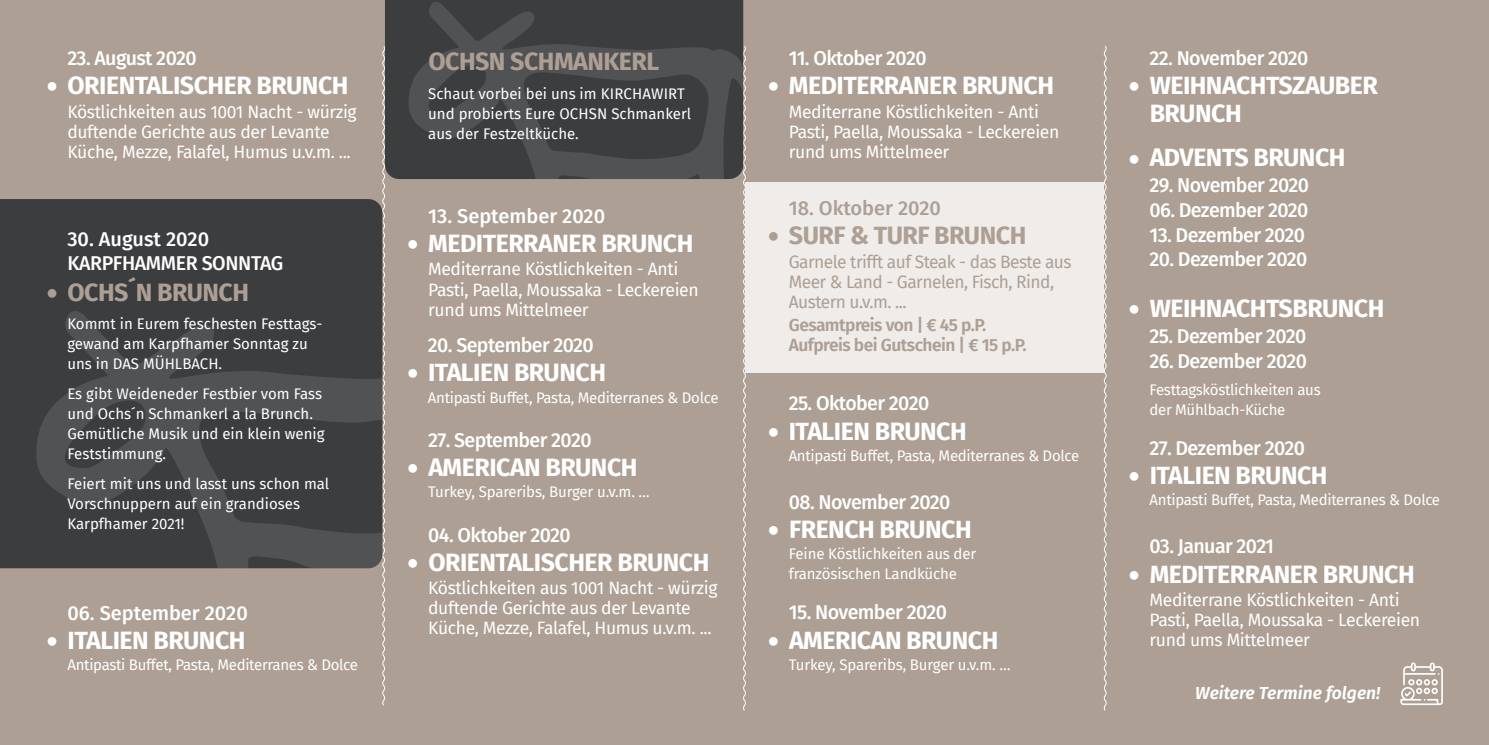
<style>
.page{position:relative;width:1489px;height:745px;background:#fff}
.page>*{position:absolute;margin:0;border:0;box-sizing:border-box;transform-origin:0 0}
.t1{font:700 25px/27.5px "Fira Sans";letter-spacing:-.02em;color:#fff}
.t2{font:700 25px "Fira Sans";letter-spacing:-.02em;color:#ad9f94}
.t3{font:500 20px/24px "Fira Sans";letter-spacing:-.03em;color:#fff}
.t4{font:500 20px "Fira Sans";color:#fff}
.t5{font:500 20px "Fira Sans";color:#ad9f94}
.t6{font:17.5px/20px "Fira Sans";letter-spacing:-.02em;color:#fff}
.t7{font:17.5px/20px "Fira Sans";letter-spacing:-.03em;color:#ad9f94}
.t8{font:600 17.5px/20px "Fira Sans";letter-spacing:-.03em;color:#ad9f94}
.t9{font:italic 600 17.5px "Fira Sans";color:#fff}
.t10{font:15px/20px "Fira Sans";letter-spacing:-.01em;color:#fff}
.s1{font-family:"Palatino";font-weight:400;font-size:20px}
</style>
<div class="page">
<div style="left:0;top:0;width:1488px;height:744px;background:#ad9f94"></div>
<svg style="left:382px;top:46px;width:3px;height:659px"></svg>
<svg style="left:743px;top:45px;width:3px;height:665px"></svg>
<svg style="left:1102px;top:46px;width:5px;height:664px"></svg>
<div style="left:0;top:199px;width:382px;height:369px;background:#3c3d3f"></div>
<svg style="left:35px;top:308px;width:347px;height:260px;background:#434446"></svg>
<div style="left:745px;top:182px;width:358px;height:190px;background:#efecea"></div>
<svg style="left:1400px;top:662px;width:42px;height:42px"></svg>
<div style="left:385px;top:0;width:22px;height:179px;background:#3c3d3f"></div>
<svg style="left:407px;top:0;width:336px;height:179px;background:#434446"></svg>
<h2 class="t3" style="left:67px;top:45px;width:131px">23. August 2020</h2>
<h1 class="t1" style="left:46px;top:70px;width:304px"><span class="s1">●</span> ORIENTALISCHER BRUNCH</h1>
<p class="t6" style="left:67px;top:101px;width:291px">Köstlichkeiten aus 1001 Nacht - würzig duftende Gerichte aus der Levante<br>Küche, Mezze, Falafel, Humus u.v.m. ...</p>
<h2 class="t3" style="left:67px;top:226px;width:217px">30. August 2020<br>KARPFHAMMER SONNTAG</h2>
<h1 class="t2" style="left:46px;top:271px;width:204px"><span class="s1">●</span> OCHS´N BRUNCH</h1>
<p class="t10" style="left:67px;top:313px;width:257px">Kommt in Eurem feschesten Festtags&shy;gewand am Karpfhamer Sonntag zu uns in DAS MÜHLBACH.</p>
<p class="t10" style="left:67px;top:383px;width:259px">Es gibt Weideneder Festbier vom Fass und Ochs´n Schmankerl a la Brunch.<br>Gemütliche Musik und ein klein wenig<br>Feststimmung.</p>
<p class="t10" style="left:67px;top:473px;width:263px">Feiert mit uns und lasst uns schon mal<br>Vorschnuppern auf ein grandioses<br>Karpfhamer 2021!</p>
<h2 class="t4" style="left:67px;top:596px;width:182px">06. September 2020</h2>
<h1 class="t1" style="left:46px;top:624px;width:201px"><span class="s1">●</span> ITALIEN BRUNCH</h1>
<p class="t10" style="left:67px;top:654px;width:292px">Antipasti Buffet, Pasta, Mediterranes &amp; Dolce</p>
<h1 class="t2" style="left:428px;top:40px;width:232px">OCHSN SCHMANKERL</h1>
<p class="t10" style="left:428px;top:83px;width:264px">Schaut vorbei bei uns im KIRCHAWIRT und probierts Eure OCHSN Schmankerl aus der Festzeltküche.</p>
<h2 class="t3" style="left:788px;top:45px;width:139px">11. Oktober 2020</h2>
<h1 class="t1" style="left:767px;top:70px;width:288px"><span class="s1">●</span> MEDITERRANER BRUNCH</h1>
<p class="t6" style="left:788px;top:101px;width:272px">Mediterrane Köstlichkeiten - Anti<br>Pasti, Paella, Moussaka - Leckereien rund ums Mittelmeer</p>
<h2 class="t5" style="left:788px;top:192px;width:154px">18. Oktober 2020</h2>
<h1 class="t2" style="left:767px;top:214px;width:260px"><span class="s1">●</span> SURF &amp; TURF BRUNCH</h1>
<p class="t7" style="left:788px;top:251px;width:284px">Garnele trifft auf Steak - das Beste aus<br>Meer &amp; Land - Garnelen, Fisch, Rind,<br>Austern u.v.m. ...</p>
<p class="t8" style="left:788px;top:314px;width:239px">Gesamtpreis von | € 45 p.P.<br>Aufpreis bei Gutschein | € 15 p.P.</p>
<h2 class="t4" style="left:428px;top:199px;width:178px">13. September 2020</h2>
<h1 class="t1" style="left:407px;top:227px;width:288px"><span class="s1">●</span> MEDITERRANER BRUNCH</h1>
<p class="t6" style="left:428px;top:259px;width:272px">Mediterrane Köstlichkeiten - Anti<br>Pasti, Paella, Moussaka - Leckereien rund ums Mittelmeer</p>
<h2 class="t3" style="left:428px;top:332px;width:167px">20. September 2020</h2>
<h1 class="t1" style="left:406px;top:357px;width:201px"><span class="s1">●</span> ITALIEN BRUNCH</h1>
<p class="t10" style="left:428px;top:386px;width:292px">Antipasti Buffet, Pasta, Mediterranes &amp; Dolce</p>
<h2 class="t3" style="left:788px;top:390px;width:142px">25. Oktober 2020</h2>
<h1 class="t1" style="left:767px;top:415px;width:201px"><span class="s1">●</span> ITALIEN BRUNCH</h1>
<p class="t10" style="left:788px;top:445px;width:292px">Antipasti Buffet, Pasta, Mediterranes &amp; Dolce</p>
<h2 class="t3" style="left:428px;top:426px;width:165px">27. September 2020</h2>
<h1 class="t1" style="left:407px;top:451px;width:232px"><span class="s1">●</span> AMERICAN BRUNCH</h1>
<p class="t10" style="left:428px;top:481px;width:223px">Turkey, Spareribs, Burger u.v.m. …</p>
<h2 class="t3" style="left:789px;top:488px;width:163px">08. November 2020</h2>
<h1 class="t1" style="left:767px;top:513px;width:205px"><span class="s1">●</span> FRENCH BRUNCH</h1>
<p class="t10" style="left:789px;top:543px;width:189px">Feine Köstlichkeiten aus der französischen Landküche</p>
<h2 class="t3" style="left:428px;top:521px;width:144px">04. Oktober 2020</h2>
<h1 class="t1" style="left:407px;top:546px;width:304px"><span class="s1">●</span> ORIENTALISCHER BRUNCH</h1>
<p class="t6" style="left:428px;top:577px;width:291px">Köstlichkeiten aus 1001 Nacht - würzig duftende Gerichte aus der Levante<br>Küche, Mezze, Falafel, Humus u.v.m. ...</p>
<h2 class="t3" style="left:789px;top:599px;width:160px">15. November 2020</h2>
<h1 class="t1" style="left:767px;top:624px;width:232px"><span class="s1">●</span> AMERICAN BRUNCH</h1>
<p class="t10" style="left:789px;top:653px;width:223px">Turkey, Spareribs, Burger u.v.m. …</p>
<h2 class="t3" style="left:1149px;top:45px;width:160px">22. November 2020</h2>
<h1 class="t1" style="left:1149px;top:70px;width:230px;text-indent:-21px"><span class="s1">●</span> WEIHNACHTSZAUBER<br>BRUNCH</h1>
<h1 class="t1" style="left:1128px;top:142px;width:219px"><span class="s1">●</span> ADVENTS BRUNCH</h1>
<h2 class="t3" style="left:1149px;top:172px;width:161px">29. November 2020</h2>
<h2 class="t3" style="left:1149px;top:197px;width:160px">06. Dezember 2020</h2>
<h2 class="t3" style="left:1149px;top:221px;width:157px">13. Dezember 2020</h2>
<h2 class="t3" style="left:1149px;top:246px;width:159px">20. Dezember 2020</h2>
<h1 class="t1" style="left:1128px;top:292px;width:258px"><span class="s1">●</span> WEIHNACHTSBRUNCH</h1>
<h2 class="t3" style="left:1149px;top:323px;width:158px">25. Dezember 2020</h2>
<h2 class="t3" style="left:1149px;top:347px;width:159px">26. Dezember 2020</h2>
<p class="t10" style="left:1149px;top:379px;width:173px">Festtagsköstlichkeiten aus der Mühlbach-Küche</p>
<h2 class="t3" style="left:1149px;top:434px;width:157px">27. Dezember 2020</h2>
<h1 class="t1" style="left:1128px;top:459px;width:201px"><span class="s1">●</span> ITALIEN BRUNCH</h1>
<p class="t10" style="left:1149px;top:489px;width:292px">Antipasti Buffet, Pasta, Mediterranes &amp; Dolce</p>
<h2 class="t3" style="left:1149px;top:532px;width:126px">03. Januar 2021</h2>
<h1 class="t1" style="left:1128px;top:558px;width:288px"><span class="s1">●</span> MEDITERRANER BRUNCH</h1>
<p class="t6" style="left:1149px;top:589px;width:272px">Mediterrane Köstlichkeiten - Anti<br>Pasti, Paella, Moussaka - Leckereien rund ums Mittelmeer</p>
<p class="t9" style="left:1195px;top:678px;width:186px">Weitere Termine folgen!</p>
</div>
